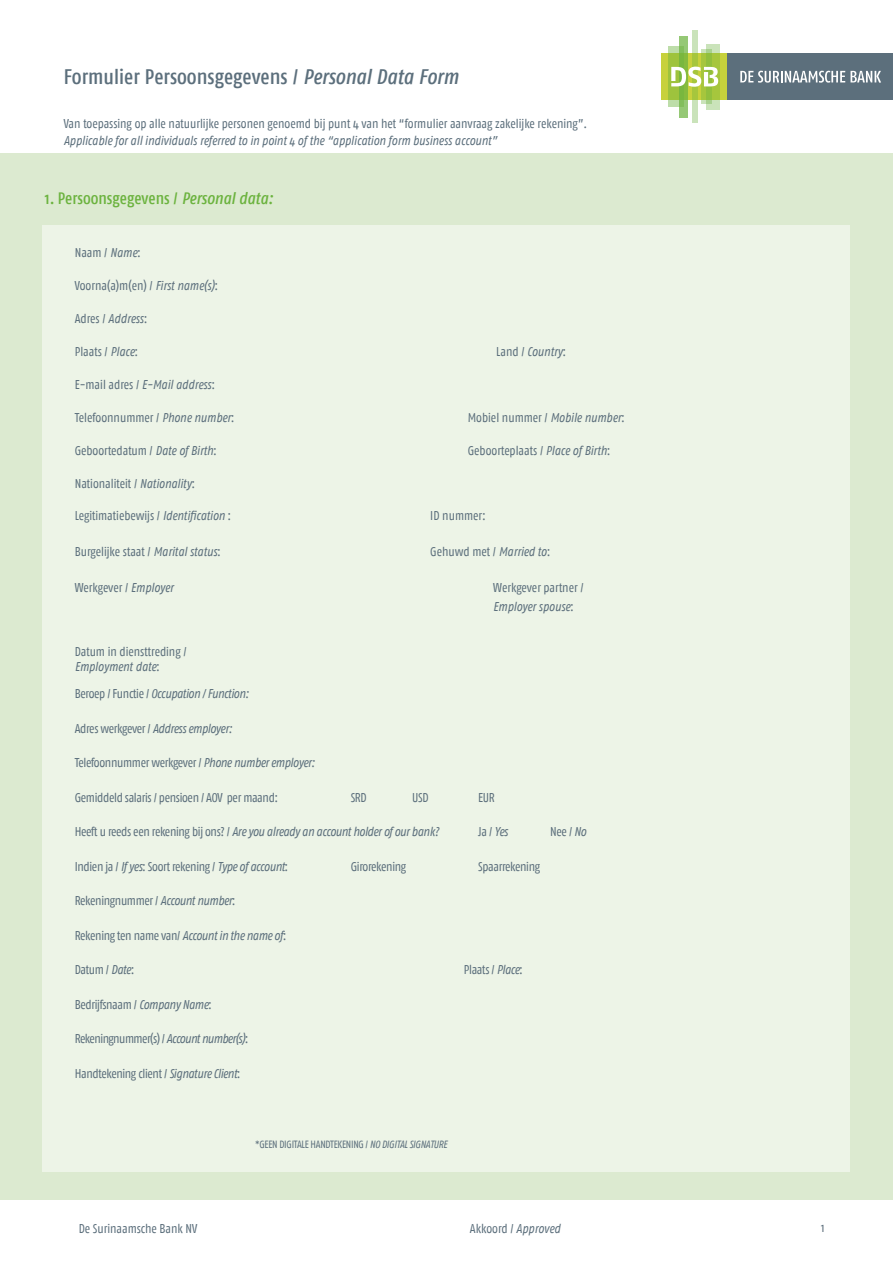
<style>
.page{position:relative;width:893px;height:1263px;background:#fff}
.page>*{position:absolute;margin:0;border:0;box-sizing:border-box;transform-origin:0 0}
.t1{font:500 21px "Fago Co";color:#5c6f7c}
.t2{font:500 16.5px "Fago Co";color:#6cb33f}
.t3{font:12.75px/19.5px "Fago Co";letter-spacing:-.01em;color:#5c6f7c}
.t4{font:italic 12.75px "Fago Co";letter-spacing:-.025em;color:#5c6f7c}
.t5{font:italic 12.75px "Fago Co";color:#5c6f7c}
.t6{font:12.75px "Fago Co";letter-spacing:-.03em;color:#5c6f7c}
.t7{font:12.75px "Fago Co";letter-spacing:-.04em;color:#5c6f7c}
.t8{font:10.5px "Fago Co";letter-spacing:-.025em;color:#5c6f7c}
.s1{font-style:italic}
.s2{font-style:normal}
</style>
<div class="page">
<div style="left:0;top:153px;width:893px;height:1046px;background:#dcead0"></div>
<div style="left:43px;top:225px;width:807px;height:946px;background:#edf4e7"></div>
<div style="left:661px;top:53px;width:67px;height:47px;background:#c7d13c"></div>
<div style="left:728px;top:53px;width:165px;height:47px;background:#5c6f7c"></div>
<svg style="left:740px;top:71px;width:141px;height:12px"></svg>
<svg style="left:706px;top:44px;width:14px;height:65px"></svg>
<svg style="left:679px;top:36px;width:9px;height:82px"></svg>
<svg style="left:693px;top:31px;width:5px;height:92px"></svg>
<svg style="left:701px;top:50px;width:11px;height:54px"></svg>
<svg style="left:668px;top:46px;width:15px;height:61px"></svg>
<svg style="left:671px;top:67px;width:47px;height:20px"></svg>
<h1 class="t1" style="left:64px;top:65px;width:396px">Formulier Persoonsgegevens / <span class="s1">Personal Data Form</span></h1>
<p class="t3" style="left:64px;top:113px;width:525px">Van toepassing op alle natuurlijke personen genoemd bij punt 4 van het “formulier aanvraag zakelijke rekening”.</p>
<p class="t5" style="left:64px;top:133px;width:435px">Applicable for all individuals referred to in point 4 of the “application form business account”</p>
<p class="t2" style="left:45px;top:189px;width:230px">1. Persoonsgegevens / <span class="s1">Personal data:</span></p>
<p class="t3" style="left:75px;top:243px;width:68px">Naam / <span class="s1">Name</span>:</p>
<p class="t3" style="left:75px;top:276px;width:145px">Voorna(a)m(en) / <span class="s1">First name(s)</span>:</p>
<p class="t3" style="left:75px;top:309px;width:74px">Adres / <span class="s1">Address</span>:</p>
<p class="t3" style="left:75px;top:342px;width:65px">Plaats / <span class="s1">Place</span>:</p>
<p class="t5" style="left:496px;top:344px;width:71px"><span class="s2">Land /</span> Country<span class="s2">:</span></p>
<p class="t3" style="left:75px;top:375px;width:142px">E-mail adres / <span class="s1">E-Mail address</span>:</p>
<p class="t3" style="left:75px;top:408px;width:161px">Telefoonnummer / <span class="s1">Phone number</span>:</p>
<p class="t3" style="left:468px;top:408px;width:159px">Mobiel nummer / <span class="s1">Mobile number</span>:</p>
<p class="t3" style="left:75px;top:441px;width:144px">Geboortedatum / <span class="s1">Date of Birth</span>:</p>
<p class="t3" style="left:468px;top:441px;width:144px">Geboorteplaats / <span class="s1">Place of Birth</span>:</p>
<p class="t3" style="left:75px;top:474px;width:122px">Nationaliteit / <span class="s1">Nationality</span>:</p>
<p class="t3" style="left:75px;top:505px;width:158px">Legitimatiebewijs / <span class="s1">Identification</span> :</p>
<p class="t3" style="left:430px;top:505px;width:57px">ID nummer:</p>
<p class="t3" style="left:75px;top:541px;width:148px">Burgelijke staat / <span class="s1">Marital status</span>:</p>
<p class="t3" style="left:430px;top:541px;width:122px">Gehuwd met / <span class="s1">Married to</span>:</p>
<p class="t3" style="left:75px;top:577px;width:100px">Werkgever / <span class="s1">Employer</span></p>
<p class="t3" style="left:493px;top:577px;width:92px">Werkgever partner /<br><span class="s1">Employer spouse</span>:</p>
<p class="t3" style="left:75px;top:644px;width:113px;line-height:15px">Datum in diensttreding /<br><span class="s1">Employment date</span>:</p>
<p class="t4" style="left:75px;top:686px;width:176px"><span class="s2">Beroep / Functie /</span> Occupation / Function:</p>
<p class="t4" style="left:75px;top:721px;width:159px"><span class="s2">Adres werkgever /</span> Address employer:</p>
<p class="t3" style="left:75px;top:753px;width:242px">Telefoonnummer werkgever / <span class="s1">Phone number employer:</span></p>
<p class="t3" style="left:75px;top:787px;width:210px">Gemiddeld salaris / pensioen / AOV per maand: ☐</p>
<p class="t3" style="left:351px;top:787px;width:18px">SRD</p>
<p class="t3" style="left:412px;top:787px;width:18px">USD</p>
<p class="t3" style="left:478px;top:787px;width:18px">EUR</p>
<p class="t4" style="left:75px;top:824px;width:366px"><span class="s2">Heeft u reeds een rekening bij ons? /</span> Are you already an account holder of our bank?</p>
<p class="t3" style="left:478px;top:822px;width:31px">Ja / <span class="s1">Yes</span></p>
<p class="t3" style="left:550px;top:822px;width:38px">Nee / <span class="s1">No</span></p>
<p class="t3" style="left:75px;top:856px;width:215px">Indien ja / <span class="s1">If yes</span>: Soort rekening / <span class="s1">Type of account</span>:</p>
<p class="t6" style="left:351px;top:859px;width:69px">Girorekening ☐</p>
<p class="t6" style="left:478px;top:859px;width:63px">Spaarrekening</p>
<p class="t3" style="left:75px;top:891px;width:162px">Rekeningnummer / <span class="s1">Account number</span>:</p>
<p class="t6" style="left:75px;top:928px;width:213px">Rekening ten name van/ <span class="s1">Account in the name of</span>:</p>
<p class="t3" style="left:75px;top:960px;width:61px">Datum / <span class="s1">Date</span>:</p>
<p class="t3" style="left:464px;top:960px;width:61px">Plaats / <span class="s1">Place</span>:</p>
<p class="t6" style="left:75px;top:997px;width:139px">Bedrijfsnaam / <span class="s1">Company Name</span>:</p>
<p class="t7" style="left:75px;top:1031px;width:175px">Rekeningnummer(s) / <span class="s1">Account number(s)</span>:</p>
<p class="t3" style="left:75px;top:1063px;width:167px">Handtekening client / <span class="s1">Signature Client</span>:</p>
<p class="t8" style="left:255px;top:1138px;width:194px">*GEEN DIGITALE HANDTEKENING / <span class="s1">NO DIGITAL SIGNATURE</span></p>
<p class="t3" style="left:79px;top:1219px;width:120px">De Surinaamsche Bank NV</p>
<p class="t3" style="left:470px;top:1219px;width:92px">Akkoord / <span class="s1">Approved</span></p>
<p class="t3" style="left:821px;top:1217px;width:5px">1</p>
</div>
